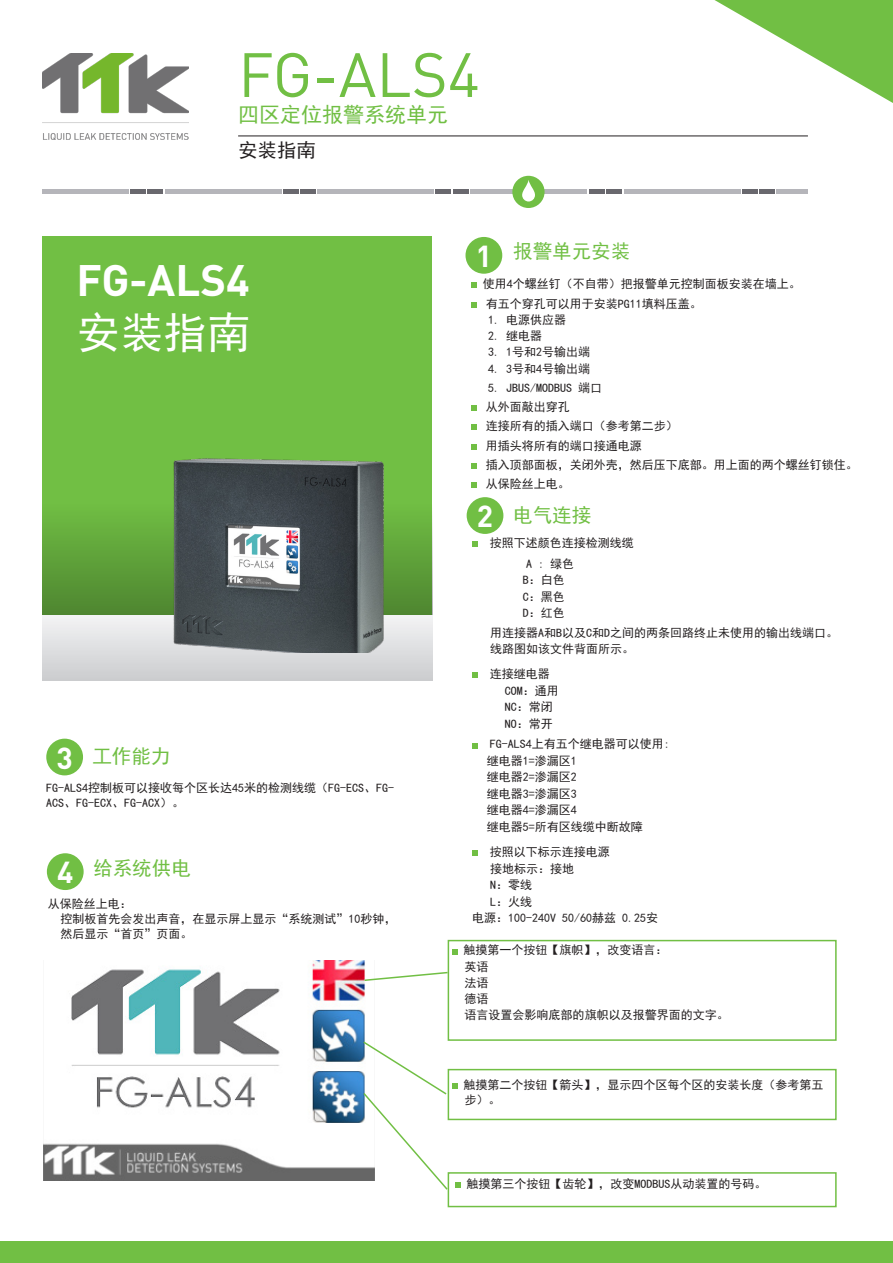
<style>
.page{position:relative;width:893px;height:1263px;background:#fff}
.page>*{position:absolute;margin:0;border:0;box-sizing:border-box;transform-origin:0 0}
.t1{font:61.5px "DINOT";color:#71bf44}
.t2{font:700 43.5px "DINOT";color:#fff}
.t3{font:43.5px "Sim Hei";color:#fff}
.t4{font:700 30px "DINOT";color:#fff}
.t5{font:21px "Sim Hei";color:#71bf44}
.t6{font:19.5px "Sim Hei";color:#71bf44}
.t7{font:19.5px "Sim Hei";color:#231f20}
.t8{font:12px/15px "Sim Hei";color:#231f20}
</style>
<div class="page">
<div style="left:43px;top:236px;width:389px;height:379px;background:#71bf44"></div>
<div style="left:43px;top:615px;width:389px;height:66px;background:linear-gradient(to bottom,#f3f4f5,#cbcccf)"></div>
<div style="left:43px;top:501px;width:389px;height:114px;background:linear-gradient(to bottom,#71bf44,#4e8630)"></div>
<div style="left:0;top:1242px;width:893px;height:21px;background:#71bf44"></div>
<div style="left:467px;top:497px;width:36px;height:37px;background:#71bf44;border-radius:50%"></div>
<hr style="left:238px;top:136px;width:570px;height:1px;background:#231f20">
<hr style="left:43px;top:190px;width:86px;height:4px;background:#b5b5ba">
<hr style="left:130px;top:190px;width:16px;height:4px;background:#69686e">
<hr style="left:165px;top:190px;width:116px;height:4px;background:#b5b5ba">
<hr style="left:147px;top:190px;width:16px;height:4px;background:#69686e">
<hr style="left:283px;top:190px;width:15px;height:4px;background:#69686e">
<hr style="left:317px;top:190px;width:117px;height:4px;background:#b5b5ba">
<hr style="left:300px;top:190px;width:16px;height:4px;background:#69686e">
<hr style="left:436px;top:190px;width:15px;height:4px;background:#69686e">
<hr style="left:470px;top:190px;width:117px;height:4px;background:#b5b5ba">
<hr style="left:453px;top:190px;width:15px;height:4px;background:#69686e">
<hr style="left:589px;top:190px;width:16px;height:4px;background:#69686e">
<hr style="left:606px;top:190px;width:16px;height:4px;background:#69686e">
<hr style="left:777px;top:190px;width:31px;height:4px;background:#b5b5ba">
<hr style="left:760px;top:190px;width:15px;height:4px;background:#69686e">
<hr style="left:624px;top:190px;width:117px;height:4px;background:#b5b5ba">
<hr style="left:742px;top:190px;width:16px;height:4px;background:#69686e">
<div style="left:512px;top:176px;width:33px;height:32px;background:#71bf44;border-radius:50%"></div>
<svg style="left:522px;top:180px;width:13px;height:21px"></svg>
<svg style="left:714px;top:0;width:179px;height:103px"></svg>
<img style="left:43px;top:54px;width:145px;height:85px">
<div style="left:465px;top:237px;width:37px;height:37px;background:#71bf44;border-radius:50%"></div>
<svg style="left:472px;top:541px;width:6px;height:6px"></svg>
<svg style="left:472px;top:672px;width:6px;height:6px"></svg>
<svg style="left:472px;top:743px;width:6px;height:5px"></svg>
<svg style="left:472px;top:850px;width:6px;height:6px"></svg>
<div style="left:46px;top:739px;width:37px;height:36px;background:#71bf44;border-radius:50%"></div>
<div style="left:47px;top:853px;width:37px;height:37px;background:#71bf44;border-radius:50%"></div>
<img style="left:43px;top:960px;width:322px;height:220px">
<div style="left:448px;top:1172px;width:389px;height:35px;border:2px solid #71bf44"></div>
<div style="left:448px;top:940px;width:389px;height:101px;border:2px solid #71bf44"></div>
<div style="left:448px;top:1069px;width:389px;height:51px;border:2px solid #71bf44"></div>
<svg style="left:363px;top:971px;width:86px;height:11px"></svg>
<svg style="left:452px;top:949px;width:6px;height:5px"></svg>
<svg style="left:362px;top:1040px;width:98px;height:151px"></svg>
<img style="left:144px;top:458px;width:281px;height:195px">
<svg style="left:471px;top:283px;width:6px;height:5px"></svg>
<svg style="left:471px;top:302px;width:6px;height:5px"></svg>
<svg style="left:471px;top:405px;width:6px;height:6px"></svg>
<svg style="left:471px;top:425px;width:6px;height:5px"></svg>
<svg style="left:471px;top:444px;width:6px;height:5px"></svg>
<svg style="left:471px;top:463px;width:6px;height:6px"></svg>
<svg style="left:471px;top:482px;width:6px;height:6px"></svg>
<p class="t1" style="left:238px;top:33px;width:243px">FG-ALS4</p>
<p class="t5" style="left:238px;top:104px;width:212px">四区定位报警系统单元</p>
<p class="t7" style="left:238px;top:140px;width:79px">安装指南</p>
<p class="t2" style="left:77px;top:251px;width:175px">FG-ALS4</p>
<p class="t3" style="left:77px;top:311px;width:176px">安装指南</p>
<p class="t4" style="left:57px;top:737px;width:18px">3</p>
<p class="t6" style="left:92px;top:746px;width:80px">工作能力</p>
<p class="t8" style="left:46px;top:780px;width:349px">FG-ALS4控制板可以接收每个区长达45米的检测线缆（FG-ECS、FG-<br>ACS、FG-ECX、FG-ACX）。</p>
<p class="t4" style="left:57px;top:852px;width:18px">4</p>
<p class="t6" style="left:93px;top:858px;width:99px">给系统供电</p>
<p class="t8" style="left:48px;top:896px;width:86px">从保险丝上电：</p>
<p class="t8" style="left:61px;top:911px;width:338px">控制板首先会发出声音，在显示屏上显示“系统测试”10秒钟，然后显示“首页”页面。</p>
<p class="t4" style="left:476px;top:236px;width:18px">1</p>
<p class="t6" style="left:513px;top:241px;width:118px">报警单元安装</p>
<p class="t8" style="left:483px;top:276px;width:319px">使用4个螺丝钉（不自带）把报警单元控制面板安装在墙上。</p>
<p class="t8" style="left:486px;top:296px;width:217px">有五个穿孔可以用于安装PG11填料压盖。</p>
<p class="t8" style="left:488px;top:312px;width:79px">1. 电源供应器</p>
<p class="t8" style="left:488px;top:328px;width:55px">2. 继电器</p>
<p class="t8" style="left:488px;top:345px;width:103px">3. 1号和2号输出端</p>
<p class="t8" style="left:488px;top:361px;width:103px">4. 3号和4号输出端</p>
<p class="t8" style="left:488px;top:380px;width:115px">5. JBUS/MODBUS 端口</p>
<p class="t8" style="left:486px;top:399px;width:85px">从外面敲出穿孔</p>
<p class="t8" style="left:486px;top:419px;width:193px">连接所有的插入端口（参考第二步）</p>
<p class="t8" style="left:486px;top:438px;width:157px">用插头将所有的端口接通电源</p>
<p class="t8" style="left:486px;top:457px;width:374px">插入顶部面板，关闭外壳，然后压下底部。用上面的两个螺丝钉锁住。</p>
<p class="t8" style="left:486px;top:476px;width:85px">从保险丝上电。</p>
<p class="t4" style="left:477px;top:496px;width:18px">2</p>
<p class="t6" style="left:513px;top:505px;width:79px">电气连接</p>
<p class="t8" style="left:490px;top:535px;width:145px">按照下述颜色连接检测线缆</p>
<p class="t8" style="left:526px;top:556px;width:49px">A : 绿色</p>
<p class="t8" style="left:523px;top:573px;width:43px">B：白色</p>
<p class="t8" style="left:523px;top:589px;width:43px">C：黑色</p>
<p class="t8" style="left:523px;top:606px;width:43px">D：红色</p>
<p class="t8" style="left:490px;top:625px;width:349px">用连接器A和B以及C和D之间的两条回路终止未使用的输出线端口。</p>
<p class="t8" style="left:490px;top:641px;width:145px">线路图如该文件背面所示。</p>
<p class="t8" style="left:490px;top:666px;width:61px">连接继电器</p>
<p class="t8" style="left:505px;top:683px;width:55px">COM：通用</p>
<p class="t8" style="left:505px;top:699px;width:49px">NC：常闭</p>
<p class="t8" style="left:505px;top:716px;width:49px">NO：常开</p>
<p class="t8" style="left:490px;top:737px;width:181px">FG-ALS4上有五个继电器可以使用:</p>
<p class="t8" style="left:487px;top:753px;width:91px">继电器1=渗漏区1</p>
<p class="t8" style="left:487px;top:770px;width:91px">继电器2=渗漏区2</p>
<p class="t8" style="left:487px;top:786px;width:91px">继电器3=渗漏区3</p>
<p class="t8" style="left:487px;top:803px;width:91px">继电器4=渗漏区4</p>
<p class="t8" style="left:487px;top:819px;width:157px">继电器5=所有区线缆中断故障</p>
<p class="t8" style="left:490px;top:844px;width:121px">按照以下标示连接电源</p>
<p class="t8" style="left:490px;top:861px;width:85px">接地标示：接地</p>
<p class="t8" style="left:490px;top:877px;width:43px">N：零线</p>
<p class="t8" style="left:490px;top:894px;width:43px">L：火线</p>
<p class="t8" style="left:472px;top:910px;width:187px">电源：100-240V 50/60赫兹 0.25安</p>
<p class="t8" style="left:464px;top:943px;width:205px">触摸第一个按钮【旗帜】，改变语言：</p>
<p class="t8" style="left:465px;top:959px;width:25px">英语</p>
<p class="t8" style="left:465px;top:975px;width:25px">法语</p>
<p class="t8" style="left:465px;top:991px;width:25px">德语</p>
<p class="t8" style="left:465px;top:1008px;width:265px">语言设置会影响底部的旗帜以及报警界面的文字。</p>
<p class="t8" style="left:463px;top:1077px;width:362px">触摸第二个按钮【箭头】，显示四个区每个区的安装长度（参考第五步）。</p>
<p class="t8" style="left:466px;top:1176px;width:301px">触摸第三个按钮【齿轮】，改变MODBUS从动装置的号码。</p>
</div>
